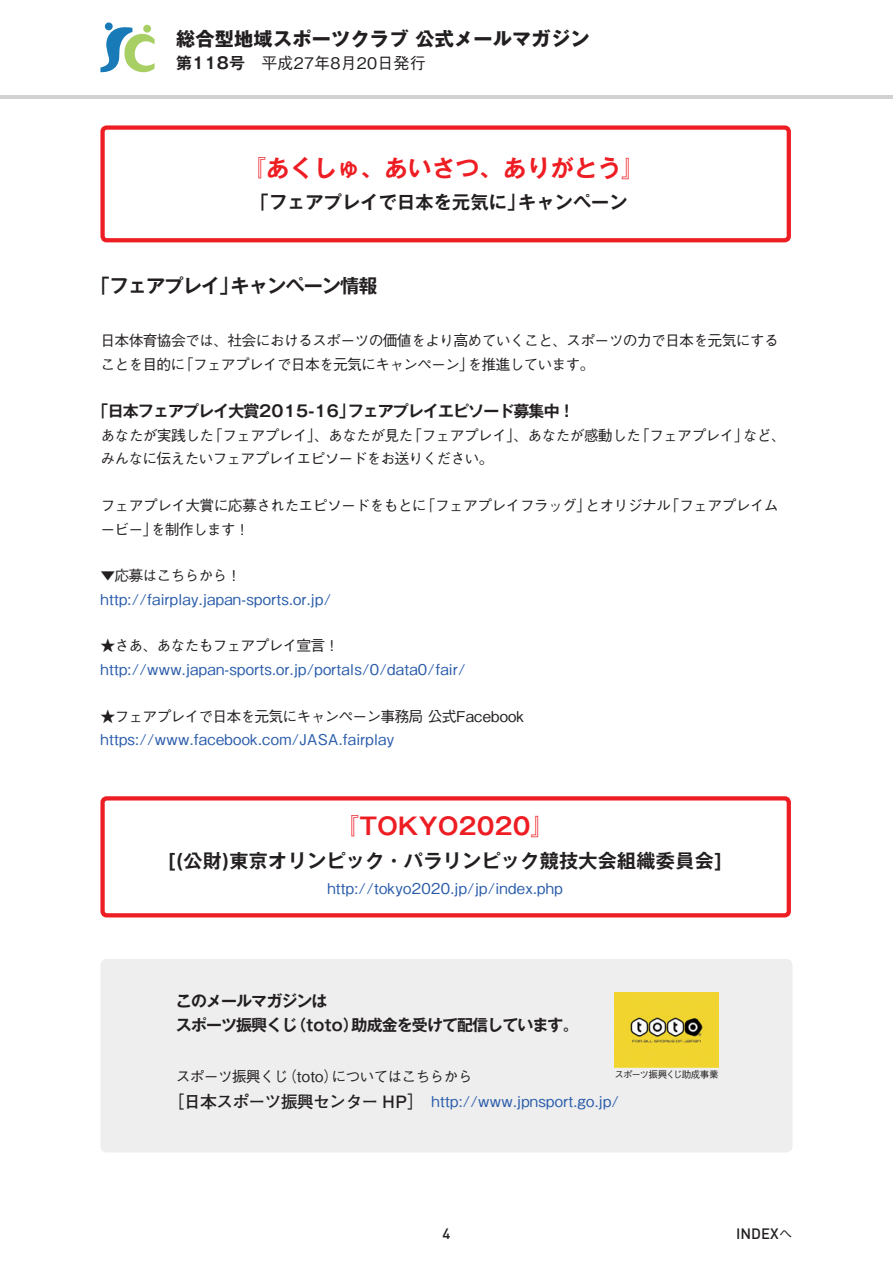
<style>
.page{position:relative;width:893px;height:1263px;background:#fff}
.page>*{position:absolute;margin:0;border:0;box-sizing:border-box;transform-origin:0 0}
.t1{font:700 23.4px "Gothic MB101 Pro De";letter-spacing:.015em;color:#ee1d23}
.t2{font:700 19.2px "Gothic MB101 Pro De";letter-spacing:.015em;color:#231f20}
.t3{font:700 19.2px "Gothic MB101 Pro";letter-spacing:.015em;color:#231f20}
.t4{font:700 19.2px "Gothic MB101 Pro De";letter-spacing:-.045em;color:#231f20}
.t5{font:700 18px "Gothic MB101 Pro De";letter-spacing:.015em;color:#231f20}
.t6{font:700 16.95px "Futo Go B101 Pro";letter-spacing:-.05em;color:#231f20}
.t7{font:700 15.9px "Gothic MB101 Pro De";letter-spacing:-.055em;color:#231f20}
.t8{font:500 15.9px "Gothic BBB Pro";letter-spacing:.015em;color:#231f20}
.t9{font:500 14.85px/23.4px "Gothic BBB Pro";letter-spacing:-.05em;color:#231f20}
.t10{font:500 14.85px "Gothic BBB Pro";letter-spacing:.02em;color:#2a5caa}
.t11{font:500 14.85px "DIN";color:#231f20}
.t12{font:500 9.6px "Gothic BBB Pro";letter-spacing:-.095em;color:#231f20}
.s1{font-family:"Gothic MB101 Pro De";font-weight:700}
.s2{font-family:"Gothic BBB Pro";font-size:13.8px}
</style>
<div class="page">
<svg style="left:100px;top:24px;width:55px;height:49px"></svg>
<hr style="left:0;top:96px;width:893px;height:3px;background:#d1d2d4">
<div style="left:100px;top:959px;width:692px;height:193px;background:#eeeeef;border-radius:6px"></div>
<img style="left:614px;top:993px;width:105px;height:75px">
<div style="left:100px;top:125px;width:691px;height:117px;border:4px solid #ee1d23;border-radius:4px"></div>
<div style="left:100px;top:796px;width:691px;height:121px;border:4px solid #ee1d23;border-radius:4px"></div>
<p class="t3" style="left:176px;top:23px;width:415px">総合型地域スポーツクラブ公式メールマガジン</p>
<p class="t8" style="left:176px;top:50px;width:251px"><span class="s1">第118号</span>　平成27年8月20日発行</p>
<h1 class="t1" style="left:242px;top:149px;width:404px">『あくしゅ、あいさつ、ありがとう『</h1>
<p class="t5" style="left:518px;top:187px;width:111px">キャンペーン</p>
<p class="t5" style="left:251px;top:187px;width:276px">「フェアプレイで日本を元気に」</p>
<p class="t2" style="left:91px;top:270px;width:149px">「フェアプレイ」</p>
<p class="t9" style="left:467px;top:327px;width:313px;text-indent:-367px">日本体育協会では、社会におけるスポーツの価値をより高めていくこと、スポーツの力で日本を元気にするを推進しています。</p>
<p class="t4" style="left:230px;top:270px;width:149px">キャンペーン情報</p>
<p class="t9" style="left:179px;top:351px;width:297px">「フェアプレイで日本を元気にキャンペーン」</p>
<p class="t9" style="left:100px;top:351px;width:86px">ことを目的に</p>
<p class="t7" style="left:92px;top:398px;width:264px">「日本フェアプレイ大賞2015-16」</p>
<p class="t7" style="left:348px;top:398px;width:228px">フェアプレイエピソード募集中!</p>
<p class="t9" style="left:208px;top:422px;width:207px">「フェアプレイ」、あなたが見た</p>
<p class="t9" style="left:407px;top:422px;width:235px">「フェアプレイ」、あなたが感動した</p>
<p class="t9" style="left:635px;top:422px;width:116px">「フェアプレイ」</p>
<p class="t9" style="left:100px;top:422px;width:395px">あなたが実践した<br>みんなに伝えたいフェアプレイエピソードをお送りください。</p>
<p class="t9" style="left:743px;top:422px;width:45px">など、</p>
<p class="t9" style="left:151px;top:492px;width:277px;text-indent:-50px">フェアプレイ大賞に応募されたエピソードをもとにを制作します!</p>
<p class="t9" style="left:420px;top:492px;width:173px">「フェアプレイフラッグ」</p>
<p class="t9" style="left:665px;top:492px;width:116px">「フェアプレイム</p>
<p class="t9" style="left:585px;top:492px;width:87px">とオリジナル</p>
<p class="t9" style="left:100px;top:515px;width:59px">ービー」</p>
<p class="t9" style="left:100px;top:562px;width:142px">▼応募はこちらから!</p>
<p class="t10" style="left:100px;top:587px;width:232px">http://fairplay.japan-sports.or j p. /</p>
<p class="t9" style="left:100px;top:632px;width:240px">★さあ、あなたもフェアプレイ宣言!</p>
<p class="t10" style="left:100px;top:657px;width:366px">http://www.japan-sports.or j p. /portals/0/data0/fair/</p>
<p class="t9" style="left:100px;top:702px;width:425px">★フェアプレイで日本を元気にキャンペーン事務局公式Facebook</p>
<p class="t10" style="left:100px;top:727px;width:295px">https://www.facebook.com/JASA.fairplay</p>
<h1 class="t1" style="left:336px;top:807px;width:220px">『TOKYO2020『</h1>
<p class="t2" style="left:168px;top:845px;width:556px">[(公財)東京オリンピック・パラリンピック競技大会組織委員会[</p>
<p class="t10" style="left:327px;top:876px;width:237px">http://tokyo2020.jp/jp/index.php</p>
<p class="t7" style="left:176px;top:988px;width:153px">このメールマガジンは</p>
<p class="t7" style="left:176px;top:1012px;width:123px">スポーツ振興くじ</p>
<p class="t7" style="left:290px;top:1012px;width:70px">（toto）</p>
<p class="t7" style="left:352px;top:1012px;width:229px">助成金を受けて配信しています。</p>
<p class="t9" style="left:282px;top:1063px;width:58px">（toto）</p>
<p class="t9" style="left:176px;top:1063px;width:114px">スポーツ振興くじ</p>
<p class="t9" style="left:332px;top:1063px;width:142px">についてはこちらから</p>
<p class="t12" style="left:614px;top:1067px;width:106px">スポーツ振興くじ助成事業</p>
<p class="t6" style="left:167px;top:1088px;width:266px">［日本スポーツ振興センター HP］　</p>
<p class="t10" style="left:432px;top:1089px;width:189px">http://www.jpnsport.go j p. /</p>
<p class="t11" style="left:442px;top:1224px;width:9px">4</p>
<p class="t11" style="left:736px;top:1224px;width:58px">INDEX<span class="s2">へ</span></p>
</div>
